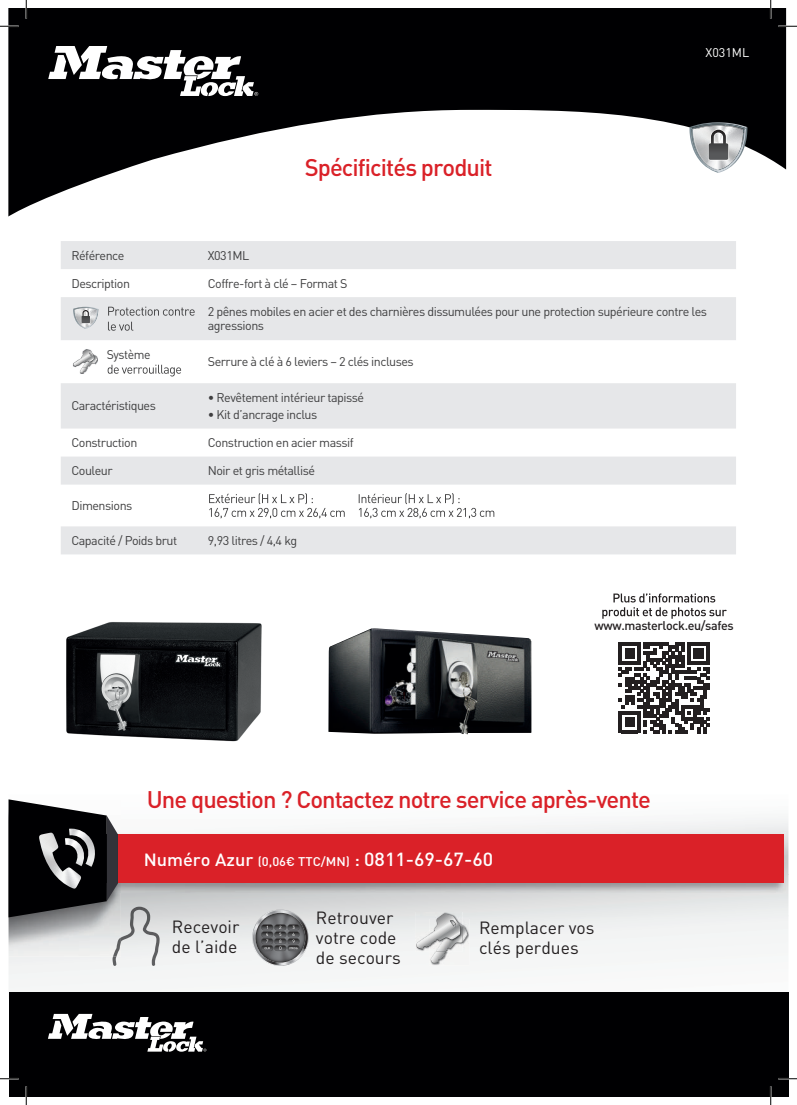
<style>
.page{position:relative;width:797px;height:1105px;background:#fff}
.page>*{position:absolute;margin:0;border:0;box-sizing:border-box;transform-origin:0 0}
.t1{font:500 23.75px "DIN";letter-spacing:-.04em;color:#da2128}
.t2{font:17.5px/20px "DIN";color:#231f20}
.t3{font:12.5px/13.8px "DIN";letter-spacing:-.04em;color:#3e3e3f}
.t4{font:500 12.5px "DIN";color:#fff;scale:1.04 1}
.t5{font:500 12.5px "DIN";letter-spacing:-.03em;color:#231f20}
.t6{font:12.5px "DIN";color:#fff}
.s1{font-size:17.5px}
.s2{font-size:18.75px}
</style>
<div class="page">
<img style="left:9px;top:815px;width:112px;height:142px">
<img style="left:118px;top:833px;width:667px;height:60px">
<div style="left:118px;top:834px;width:665px;height:49px;background:#da2128"></div>
<img style="left:112px;top:906px;width:48px;height:60px">
<img style="left:113px;top:937px;width:8px;height:20px">
<svg style="left:252px;top:909px;width:56px;height:57px;background:#878889"></svg>
<img style="left:429px;top:919px;width:40px;height:47px">
<img style="left:415px;top:912px;width:47px;height:40px">
<svg style="left:417px;top:913px;width:50px;height:50px"></svg>
<svg style="left:9px;top:799px;width:109px;height:118px;background:#3b3b3d"></svg>
<img style="left:328px;top:628px;width:203px;height:106px">
<img style="left:66px;top:622px;width:196px;height:120px">
<svg style="left:61px;top:241px;width:675px;height:313px;fill:#e6e7e9"></svg>
<svg style="left:108px;top:307px;width:87px;height:9px"></svg>
<svg style="left:108px;top:322px;width:25px;height:9px"></svg>
<svg style="left:108px;top:365px;width:73px;height:11px"></svg>
<svg style="left:209px;top:493px;width:136px;height:26px"></svg>
<svg style="left:359px;top:493px;width:135px;height:26px"></svg>
<svg style="left:73px;top:307px;width:26px;height:22px"></svg>
<img style="left:79px;top:352px;width:19px;height:22px">
<img style="left:73px;top:349px;width:22px;height:1px">
<svg style="left:73px;top:350px;width:24px;height:23px"></svg>
<svg style="left:618px;top:642px;width:91px;height:91px"></svg>
<svg style="left:602px;top:593px;width:124px;height:26px"></svg>
<div style="left:9px;top:992px;width:779px;height:104px;background:#000002"></div>
<svg style="left:9px;top:9px;width:777px;height:207px;fill:#000002"></svg>
<svg style="left:48px;top:46px;width:210px;height:50px"></svg>
<svg style="left:48px;top:1014px;width:158px;height:38px"></svg>
<svg style="left:689px;top:122px;width:58px;height:51px"></svg>
<svg style="left:0;top:25px;width:19px;height:2px"></svg>
<svg style="left:778px;top:25px;width:19px;height:2px"></svg>
<svg style="left:0;top:1078px;width:19px;height:1px"></svg>
<svg style="left:778px;top:1078px;width:19px;height:1px"></svg>
<svg style="left:25px;top:0;width:2px;height:19px"></svg>
<svg style="left:25px;top:1086px;width:2px;height:19px"></svg>
<svg style="left:770px;top:0;width:1px;height:19px"></svg>
<svg style="left:770px;top:1086px;width:1px;height:19px"></svg>
<h1 class="t1" style="left:305px;top:152px;width:189px">Spécificités produit</h1>
<p class="t6" style="left:705px;top:45px;width:45px">X031ML</p>
<p class="t3" style="left:71px;top:248px;width:55px">Référence</p>
<p class="t3" style="left:208px;top:248px;width:43px">X031ML</p>
<p class="t3" style="left:71px;top:276px;width:60px">Description</p>
<p class="t3" style="left:208px;top:276px;width:141px">Coffre-fort à clé – Format S</p>
<p class="t3" style="left:208px;top:305px;width:501px">2 pênes mobiles en acier et des charnières dissumulées pour une protection supérieure contre les agressions</p>
<p class="t3" style="left:107px;top:347px;width:45px">Système</p>
<p class="t3" style="left:208px;top:354px;width:207px">Serrure à clé à 6 leviers – 2 clés incluses</p>
<p class="t3" style="left:71px;top:399px;width:86px">Caractéristiques</p>
<p class="t3" style="left:208px;top:390px;width:158px">• Revêtement intérieur tapissé</p>
<p class="t3" style="left:208px;top:407px;width:111px">• Kit d’ancrage inclus</p>
<p class="t3" style="left:71px;top:435px;width:67px">Construction</p>
<p class="t3" style="left:208px;top:435px;width:147px">Construction en acier massif</p>
<p class="t3" style="left:71px;top:463px;width:43px">Couleur</p>
<p class="t3" style="left:208px;top:463px;width:109px">Noir et gris métallisé</p>
<p class="t3" style="left:71px;top:498px;width:63px">Dimensions</p>
<p class="t3" style="left:71px;top:533px;width:107px">Capacité / Poids brut</p>
<p class="t3" style="left:208px;top:533px;width:91px">9,93 litres / 4,4 kg</p>
<p class="t5" style="left:594px;top:617px;width:141px">www.masterlock.eu/safes</p>
<h1 class="t1" style="left:147px;top:784px;width:506px">Une question ? Contactez notre service après-vente</h1>
<p class="t4" style="left:144px;top:853px;width:337px"><span class="s1">Numéro Azur</span> (0,06€ TTC/MN) <span class="s1">:</span> <span class="s2">0811-69-67-60</span></p>
<h2 class="t2" style="left:172px;top:916px;width:69px">Recevoir de l’aide</h2>
<h2 class="t2" style="left:316px;top:907px;width:86px">Retrouver votre code de secours</h2>
<h2 class="t2" style="left:479px;top:918px;width:117px">Remplacer vos clés perdues</h2>
</div>
